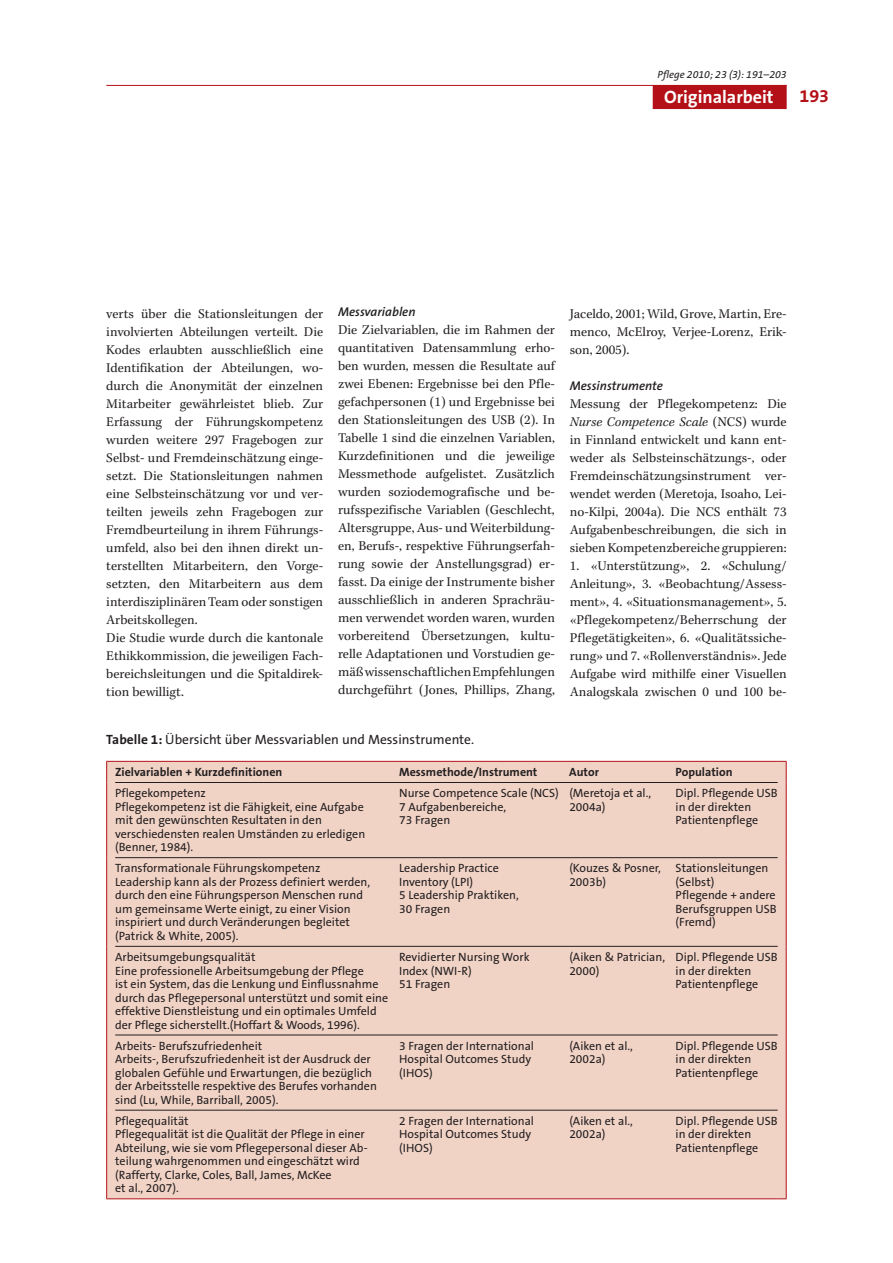
<style>
.page{position:relative;width:893px;height:1263px;background:#fff}
.page>*{position:absolute;margin:0;border:0;box-sizing:border-box;transform-origin:0 0}
.t1{font:700 18px "The Sans B7";color:#fff}
.t2{font:700 18px "The Sans B7";color:#b31117}
.t3{font:13.5px/18px "Kepl MM 281 73 218 56 165 43 128 33";color:#231f20;text-align:justify}
.t4{font:13.5px "The Sans B5 Plain";color:#231f20}
.t5{font:13.5px "Kepl MM It 281 73 218 56 165 43 128 33";color:#231f20}
.t6{font:italic 600 12.75px "The Sans B6";color:#231f20}
.t7{font:12px/13.5px "The Sans B5 Plain";color:#231f20}
.t8{font:700 12px "The Sans B7";color:#231f20}
.t9{font:italic 10.5px "The Sans B5 Plain";color:#231f20}
.s1{font-family:"The Sans B7";font-weight:700}
.s2{font-family:"Kepl MM 281 73 218 56 165 43 128 33"}
</style>
<div class="page">
<hr style="left:106px;top:85px;width:681px;height:1px;background:#b31117">
<div style="left:653px;top:85px;width:134px;height:24px;background:#b31117"></div>
<div style="left:107px;top:762px;width:679px;height:436px;background:#f1d3c6"></div>
<svg style="left:106px;top:761px;width:9px;height:21px"></svg>
<svg style="left:778px;top:761px;width:9px;height:21px"></svg>
<hr style="left:106px;top:782px;width:1px;height:76px;background:#b31117">
<hr style="left:786px;top:782px;width:1px;height:76px;background:#b31117">
<hr style="left:106px;top:858px;width:1px;height:88px;background:#b31117">
<hr style="left:786px;top:858px;width:1px;height:88px;background:#b31117">
<hr style="left:106px;top:946px;width:1px;height:89px;background:#b31117">
<hr style="left:786px;top:946px;width:1px;height:89px;background:#b31117">
<hr style="left:106px;top:1035px;width:1px;height:75px;background:#b31117">
<hr style="left:786px;top:1035px;width:1px;height:75px;background:#b31117">
<hr style="left:106px;top:1110px;width:1px;height:88px;background:#b31117">
<hr style="left:786px;top:1110px;width:1px;height:88px;background:#b31117">
<hr style="left:115px;top:761px;width:663px;height:1px;background:#b31117">
<hr style="left:115px;top:1198px;width:663px;height:1px;background:#b31117">
<hr style="left:115px;top:782px;width:663px;height:1px;background:#231f20">
<hr style="left:115px;top:857px;width:663px;height:1px;background:#231f20">
<hr style="left:115px;top:946px;width:663px;height:1px;background:#231f20">
<hr style="left:115px;top:1035px;width:663px;height:1px;background:#231f20">
<hr style="left:115px;top:1110px;width:663px;height:1px;background:#231f20">
<p class="t9" style="left:657px;top:70px;width:131px">Pflege 2010; 23 (3): 191–203</p>
<h1 class="t1" style="left:664px;top:88px;width:111px">Originalarbeit</h1>
<h1 class="t2" style="left:799px;top:87px;width:31px">193</h1>
<p class="t6" style="left:338px;top:306px;width:79px">Messvariablen</p>
<p class="t3" style="left:338px;top:322px;width:218px">Die Zielvariablen, die im Rahmen der quantitativen Datensammlung erho&shy;ben wurden, messen die Resultate auf zwei Ebenen: Ergebnisse bei den Pfle&shy;gefachpersonen (1) und Ergebnisse bei den Stationsleitungen des USB (2). In Tabelle 1 sind die einzelnen Variablen, Kurzdefinitionen und die jeweilige Messmethode aufgelistet. Zusätzlich wurden soziodemografische und be&shy;rufsspezifische Variablen (Geschlecht, Altersgruppe, Aus- und Weiterbildung&shy;en, Berufs-, respektive Führungserfah&shy;rung sowie der Anstellungsgrad) er&shy;fasst. Da einige der Instrumente bisher ausschließlich in anderen Sprachräu&shy;men verwendet worden waren, wurden vorbereitend Übersetzungen, kultu&shy;relle Adaptationen und Vorstudien ge&shy;mäß wissenschaftlichen Empfehlungen durchgeführt (Jones, Phillips, Zhang,</p>
<p class="t3" style="left:106px;top:305px;width:218px;text-align:left">verts über die Stationsleitungen der involvierten Abteilungen verteilt. Die Kodes erlaubten ausschließlich eine Identifikation der Abteilungen, wo&shy;durch die Anonymität der einzelnen Mitarbeiter gewährleistet blieb. Zur Erfassung der Führungskompetenz wurden weitere 297 Fragebogen zur Selbst- und Fremdeinschätzung einge&shy;setzt. Die Stationsleitungen nahmen eine Selbsteinschätzung vor und ver&shy;teilten jeweils zehn Fragebogen zur Fremdbeurteilung in ihrem Führungs&shy;umfeld, also bei den ihnen direkt un&shy;terstellten Mitarbeitern, den Vorge&shy;setzten, den Mitarbeitern aus dem interdisziplinären Team oder sonstigen Ar beitskollegen.<br>Die Studie wurde durch die kantonale Ethikkommission, die jeweiligen Fach&shy;bereichsleitungen und die Spitaldirek&shy;tion bewilligt.</p>
<p class="t4" style="left:106px;top:733px;width:369px"><span class="s1">Tabelle 1:</span> Übersicht über Messvariablen und Messinstrumente.</p>
<p class="t8" style="left:115px;top:766px;width:169px">Zielvariablen + Kurzdefinitionen</p>
<p class="t8" style="left:399px;top:766px;width:140px">Messmethode/Instrument</p>
<p class="t8" style="left:569px;top:766px;width:31px">Autor</p>
<p class="t8" style="left:676px;top:766px;width:58px">Population</p>
<p class="t7" style="left:115px;top:787px;width:252px">Pflegekompetenz<br>Pflegekompetenz ist die Fähigkeit, eine Aufgabe mit den gewünschten Resultaten in den verschiedensten realen Umständen zu erledigen (Benner, 1984).</p>
<p class="t7" style="left:399px;top:787px;width:161px">Nurse Competence Scale (NCS)<br>7 Aufgabenbereiche,<br>73 Fragen</p>
<p class="t7" style="left:569px;top:787px;width:83px">(Meretoja et al.,<br>2004a)</p>
<p class="t7" style="left:676px;top:787px;width:104px">Dipl. Pflegende USB in der direkten<br>Patientenpflege</p>
<p class="t7" style="left:115px;top:862px;width:257px">Transformationale Führungs kompetenz Leadership kann als der Prozess definiert werden, durch den eine Führungsperson Menschen rund um gemeinsame Werte einigt, zu einer Vision inspiriert und durch Veränderungen begleitet (Patrick &amp; White, 2005).</p>
<p class="t7" style="left:399px;top:862px;width:121px">Leadership Practice<br>Inventory (LPI)<br>5 Leadership Praktiken,<br>30 Fragen</p>
<p class="t7" style="left:569px;top:862px;width:93px">(Kouzes &amp; Posner,<br>2003b)</p>
<p class="t7" style="left:676px;top:862px;width:103px">Stationsleitungen (Selbst)<br>Pflegende + andere<br>Berufsgruppen USB (Fremd)</p>
<p class="t7" style="left:115px;top:951px;width:274px">Arbeitsumgebungsqualität<br>Eine professionelle Arbeitsumgebung der Pflege<br>ist ein System, das die Lenkung und Einflussnahme durch das Pflegepersonal unterstützt und somit eine effektive Dienstleistung und ein optimales Umfeld der Pflege sicherstellt.(Hoffart &amp; Woods, 1996).</p>
<p class="t7" style="left:399px;top:951px;width:132px">Revidierter Nursing Work<br>Index (NWI-R)<br>51 Fragen</p>
<p class="t7" style="left:569px;top:951px;width:97px">(Aiken &amp; Patrician,<br>2000)</p>
<p class="t7" style="left:676px;top:951px;width:104px">Dipl. Pflegende USB in der direkten<br>Patientenpflege</p>
<p class="t7" style="left:115px;top:1039px;width:263px">Arbeits- Berufszufriedenheit<br>Arbeits-, Berufszufriedenheit ist der Ausdruck der globalen Gefühle und Erwartungen, die bezüglich der Arbeitsstelle respektive des Berufes vorhanden sind (Lu, While, Barriball, 2005).</p>
<p class="t7" style="left:399px;top:1039px;width:136px">3 Fragen der International<br>Hospital Outcomes Study (IHOS)</p>
<p class="t7" style="left:569px;top:1039px;width:65px">(Aiken et al.,<br>2002a)</p>
<p class="t7" style="left:676px;top:1039px;width:104px">Dipl. Pflegende USB in der direkten<br>Patientenpflege</p>
<p class="t7" style="left:115px;top:1115px;width:254px">Pflegequalität<br>Pflegequalität ist die Qualität der Pflege in einer Abteilung, wie sie vom Pflegepersonal dieser Ab&shy;teilung wahrgenommen und eingeschätzt wird (Rafferty, Clarke, Coles, Ball, James, McKee<br>et al., 2007).</p>
<p class="t7" style="left:399px;top:1115px;width:136px">2 Fragen der International<br>Hospital Outcomes Study (IHOS)</p>
<p class="t7" style="left:569px;top:1115px;width:65px">(Aiken et al.,<br>2002a)</p>
<p class="t7" style="left:676px;top:1115px;width:104px">Dipl. Pflegende USB in der direkten<br>Patientenpflege</p>
<p class="t3" style="left:570px;top:305px;width:218px">Jaceldo, 2001; Wild, Grove, Martin, Ere&shy;menco, McElroy, Verjee-Lorenz, Erik&shy;son, 2005).</p>
<p class="t6" style="left:570px;top:379px;width:95px">Messinstrumente</p>
<p class="t3" style="left:570px;top:395px;width:218px">Messung der Pflegekompetenz: Die</p>
<p class="t5" style="left:570px;top:416px;width:218px">Nurse Competence Scale <span class="s2">(NCS) wurde</span></p>
<p class="t3" style="left:570px;top:431px;width:218px">in Finnland entwickelt und kann ent&shy;weder als Selbsteinschätzungs-, oder Fremdeinschätzungsinstrument ver&shy;wendet werden (Meretoja, Isoaho, Lei&shy;no-Kilpi, 2004a). Die NCS enthält 73<br>Aufgabenbeschreibungen, die sich in sieben Kompetenzbereiche gruppieren:</p>
<p class="t3" style="left:570px;top:557px;width:218px">1. «Unterstützung», 2. «Schulung/ Anleitung», 3. «Beobachtung/Assess&shy;ment», 4. «Situationsmanagement», 5. «Pflegekompetenz/Beherrschung der Pflegetätigkeiten», 6. «Qualitätssiche&shy;rung» und 7. «Rollenverständnis». Jede Aufgabe wird mithilfe einer Visuellen Analogskala zwischen 0 und 100 be-</p>
</div>
